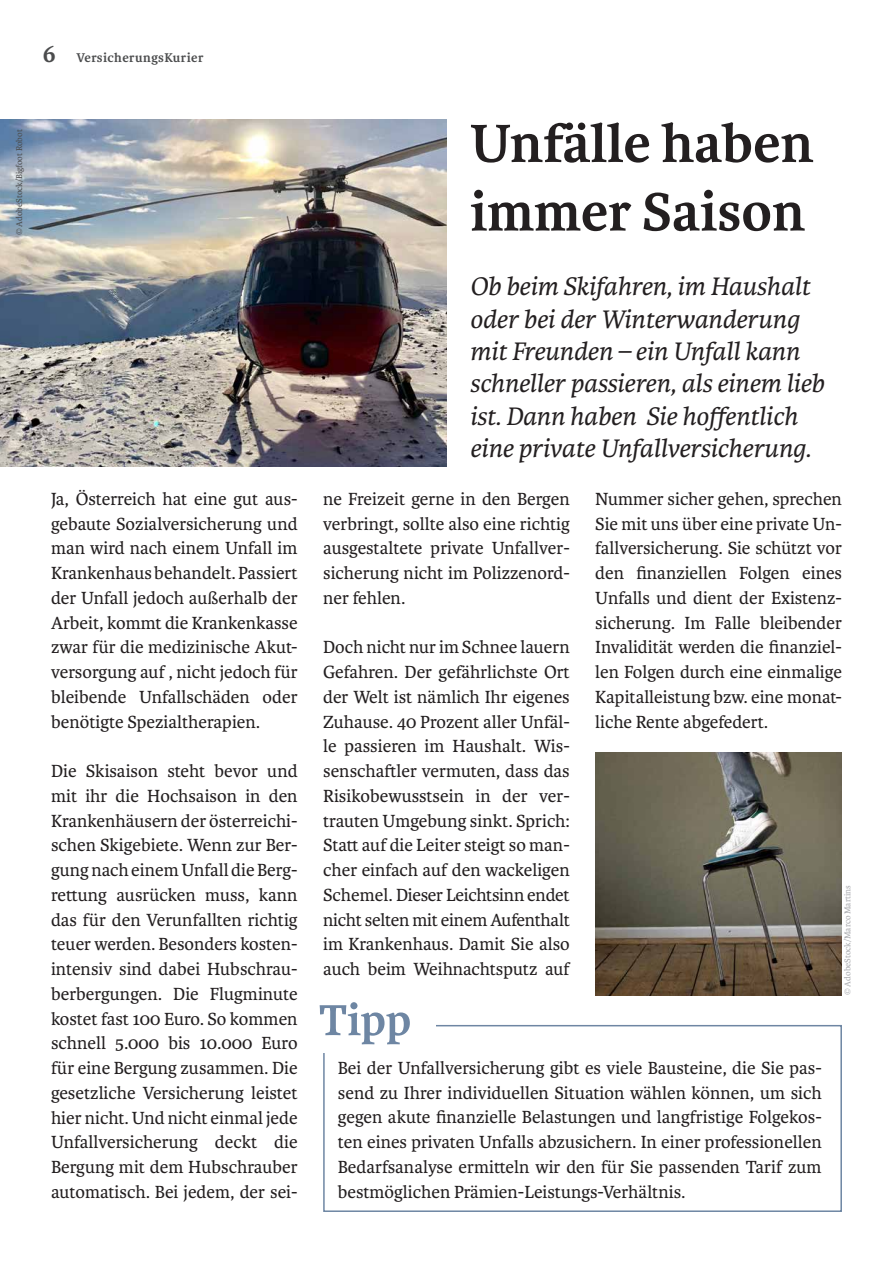
<style>
.page{position:relative;width:893px;height:1263px;background:#fff}
.page>*{position:absolute;margin:0;border:0;box-sizing:border-box;transform-origin:0 0}
.t1{font:700 57.15px/68.6px "Karmina";color:#231f20}
.t2{font:italic 27px/32.4px "Karmina";letter-spacing:-.01em;color:#231f20}
.t3{font:18.75px/24.8px "Karmina";color:#231f20;text-align:justify}
.t4{font:700 13.5px "Karmina";letter-spacing:.03em;color:#4b4c4d}
.t5{font:9px "Karmina";color:#4b4c4d}
.t6{font:9px "Karmina";color:#a8a9ad}
.s1{font-size:25.5px}
</style>
<div class="page">
<img style="left:0;top:119px;width:446px;height:348px">
<img style="left:595px;top:753px;width:247px;height:242px">
<div style="left:323px;top:1025px;width:519px;height:187px;border:2px solid #6e86a3"></div>
<div style="left:317px;top:997px;width:118px;height:56px;background:#fff"></div>
<svg style="left:320px;top:1002px;width:90px;height:42px"></svg>
<p class="t4" style="left:43px;top:50px;width:163px"><span class="s1">6</span> VersicherungsKurier</p>
<p class="t5" style="left:14px;top:235px;width:107px;rotate:-90deg">© AdobeStock/Bigfoot Robot</p>
<p class="t3" style="left:51px;top:487px;width:248px">Ja, Österreich hat eine gut aus&shy;gebaute Sozialversicherung und man wird nach einem Unfall im Krankenhaus behandelt. Passiert der Unfall jedoch außerhalb der Arbeit, kommt die Krankenkasse zwar für die medizinische Akut&shy;versorgung auf , nicht jedoch für bleibende Unfallschäden oder benötigte Spezialtherapien.</p>
<p class="t3" style="left:51px;top:759px;width:248px">Die Skisaison steht bevor und mit ihr die Hochsaison in den Krankenhäusern der österreichi&shy;schen Skigebiete. Wenn zur Ber&shy;gung nach einem Unfall die Berg&shy;rettung ausrücken muss, kann das für den Verunfallten richtig teuer werden. Besonders kosten&shy;intensiv sind dabei Hubschrau&shy;berbergungen. Die Flugminute kostet fast 100 Euro. So kommen schnell 5.000 bis 10.000 Euro für eine Bergung zusammen. Die gesetzliche Versicherung leistet hier nicht. Und nicht einmal jede Unfallversicherung deckt die Bergung mit dem Hubschrauber automatisch. Bei jedem, der sei-</p>
<h1 class="t1" style="left:470px;top:110px;width:345px">Unfälle haben immer Saison</h1>
<h2 class="t2" style="left:470px;top:271px;width:356px">Ob beim Skifahren, im Haushalt oder bei der Winterwanderung mit Freunden – ein Unfall kann schneller passieren, als einem lieb ist. Dann haben Sie hoffentlich eine private Unfallversicherung.</h2>
<p class="t3" style="left:323px;top:487px;width:248px">ne Freizeit gerne in den Bergen verbringt, sollte also eine richtig ausgestaltete private Unfallver&shy;sicherung nicht im Polizzenord&shy;ner fehlen.</p>
<p class="t3" style="left:323px;top:635px;width:248px">Doch nicht nur im Schnee lauern Gefahren. Der gefährlichste Ort der Welt ist nämlich Ihr eigenes Zuhause. 40 Prozent aller Unfäl&shy;le passieren im Haushalt. Wis&shy;senschaftler vermuten, dass das Risikobewusstsein in der ver&shy;trauten Umgebung sinkt. Sprich:<br>Statt auf die Leiter steigt so man&shy;cher einfach auf den wackeligen Schemel. Dieser Leichtsinn endet nicht selten mit einem Aufenthalt im Krankenhaus. Damit Sie also auch beim Weihnachtsputz auf</p>
<p class="t3" style="left:595px;top:487px;width:248px">Nummer sicher gehen, sprechen Sie mit uns über eine private Un&shy;fallversicherung. Sie schützt vor den finanziellen Folgen eines Unfalls und dient der Existenz&shy;sicherung. Im Falle bleibender Invalidität werden die finanziel&shy;len Folgen durch eine einmalige Kapitalleistung bzw. eine monat&shy;liche Rente abgefedert.</p>
<p class="t6" style="left:842px;top:995px;width:111px;rotate:-90deg">© AdobeStock/Marco Martins</p>
<p class="t3" style="left:338px;top:1055px;width:485px">Bei der Unfallversicherung gibt es viele Bausteine, die Sie pas&shy;send zu Ihrer individuellen Situation wählen können, um sich gegen akute finanzielle Belastungen und langfristige Folgekos&shy;ten eines privaten Unfalls abzusichern. In einer professionellen Bedarfsanalyse ermitteln wir den für Sie passenden Tarif zum bestmöglichen Prämien-Leistungs-Verhältnis.</p>
</div>
